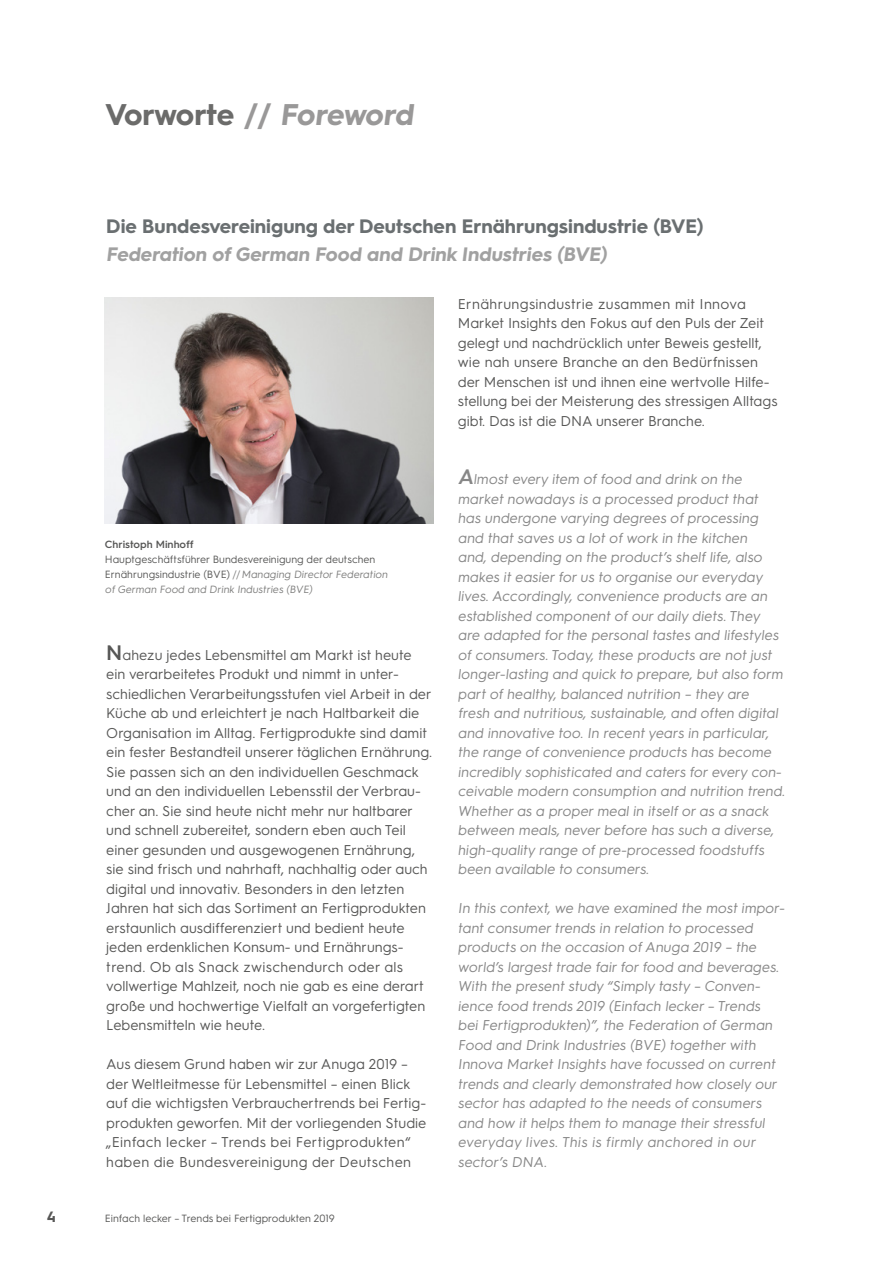
<style>
.page{position:relative;width:893px;height:1263px;background:#fff}
.page>*{position:absolute;margin:0;border:0;box-sizing:border-box;transform-origin:0 0}
.t1{font:700 30px "Hurme Geometric Sans 3";letter-spacing:-.01em;color:#999898}
.t2{font:700 19.5px "Hurme Geometric Sans 3";color:#6a6f71}
.t3{font:700 19.5px "Hurme Geometric Sans 3";color:#a1a1a1}
.t4{font:700 15px "Hurme Geometric Sans 3";color:#575756}
.t5{font:14.25px/19.5px "Hurme Geometric Sans 3";color:#878787}
.t6{font:14.25px/19.5px "Hurme Geometric Sans 3";color:#575756}
.t7{font:10.5px/15px "Hurme Geometric Sans 3";color:#575756}
.t8{font:600 10.5px "Hurme Geometric Sans 3";color:#575756}
.s1{color:#6b6b6a}
.s2{color:#7e7e7d}
.s3{font-weight:600;font-size:21px}
</style>
<div class="page">
<img style="left:105px;top:298px;width:329px;height:226px">
<h1 class="t1" style="left:105px;top:94px;width:314px"><span class="s1">Vorworte</span> // Foreword</h1>
<h2 class="t2" style="left:106px;top:212px;width:599px">Die Bundesvereinigung der Deutschen Ernährungsindustrie (BVE)</h2>
<h2 class="t3" style="left:106px;top:241px;width:502px">Federation of German Food and Drink Industries (BVE)</h2>
<p class="t8" style="left:105px;top:537px;width:90px">Christoph Minhoff</p>
<p class="t7" style="left:105px;top:551px;width:286px">Hauptgeschäftsführer Bundesvereinigung der deutschen<br>Ernährungsindustrie (BVE) <span class="s2">// Managing Director Federation of German Food and Drink Industries (BVE)</span></p>
<p class="t6" style="left:106px;top:644px;width:327px"><span class="s3">N</span>ahezu jedes Lebensmittel am Markt ist heute ein verarbeitetes Produkt und nimmt in unter&shy;schiedlichen Verarbeitungsstufen viel Arbeit in der Küche ab und erleichtert je nach Haltbarkeit die Organisation im Alltag. Fertigprodukte sind damit ein fester Bestandteil unserer täglichen Ernährung.<br>Sie passen sich an den individuellen Geschmack und an den individuellen Lebensstil der Verbrau&shy;cher an. Sie sind heute nicht mehr nur haltbarer und schnell zubereitet, sondern eben auch Teil einer gesunden und ausgewogenen Ernährung, sie sind frisch und nahrhaft, nachhaltig oder auch digital und innovativ. Besonders in den letzten Jahren hat sich das Sortiment an Fertigprodukten erstaunlich ausdifferenziert und bedient heute jeden erdenklichen Konsum- und Ernährungs&shy;trend. Ob als Snack zwischendurch oder als vollwertige Mahlzeit, noch nie gab es eine derart große und hochwertige Vielfalt an vorgefertigten Lebensmitteln wie heute.</p>
<p class="t6" style="left:106px;top:1053px;width:322px">Aus diesem Grund haben wir zur Anuga 2019 – der Weltleitmesse für Lebensmittel – einen Blick auf die wichtigsten Verbrauchertrends bei Fertig&shy;produkten geworfen. Mit der vorliegenden Studie „Einfach lecker – Trends bei Fertigprodukten“ haben die Bundesvereinigung der Deutschen</p>
<p class="t4" style="left:47px;top:1206px;width:11px">4</p>
<p class="t7" style="left:105px;top:1210px;width:232px">Einfach lecker – Trends bei Fertigprodukten 2019</p>
<p class="t6" style="left:458px;top:293px;width:321px">Ernährungsindustrie zusammen mit Innova Market Insights den Fokus auf den Puls der Zeit gelegt und nachdrücklich unter Beweis gestellt, wie nah unsere Branche an den Bedürfnissen der Menschen ist und ihnen eine wertvolle Hilfe&shy;stellung bei der Meisterung des stressigen Alltags gibt. Das ist die DNA unserer Branche.</p>
<p class="t5" style="left:458px;top:469px;width:331px"><span class="s3">A</span>lmost every item of food and drink on the market nowadays is a processed product that has undergone varying degrees of processing and that saves us a lot of work in the kitchen<br>and, depending on the product’s shelf life, also makes it easier for us to organise our everyday lives. Accordingly, convenience products are an established component of our daily diets.They are adapted for the personal tastes and lifestyles of consumers.Today, these products are not just longer-lasting and quick to prepare, but also form part of healthy, balanced nutrition – they are fresh and nutritious, sustainable, and often digital and innovative too. In recent years in particular, the range of convenience products has become incredibly sophisticated and caters for every con&shy;ceivable modern consumption and nutrition trend.<br>Whether as a proper meal in itself or as a snack between meals, never before has such a diverse, high-quality range of pre-processed foodstuffs been available to consumers.</p>
<p class="t5" style="left:458px;top:898px;width:330px">In this context, we have examined the most impor&shy;tant consumer trends in relation to processed products on the occasion of Anuga 2019 – the world’s largest trade fair for food and beverages.<br>With the present study “Simply tasty – Conven&shy;ience food trends 2019 (Einfach lecker – Trends bei Fertigprodukten)”, the Federation of German Food and Drink Industries (BVE) together with Innova Market Insights have focussed on current trends and clearly demonstrated how closely our sector has adapted to the needs of consumers and how it helps them to manage their stressful everyday lives. This is firmly anchored in our sector’s DNA.</p>
</div>
